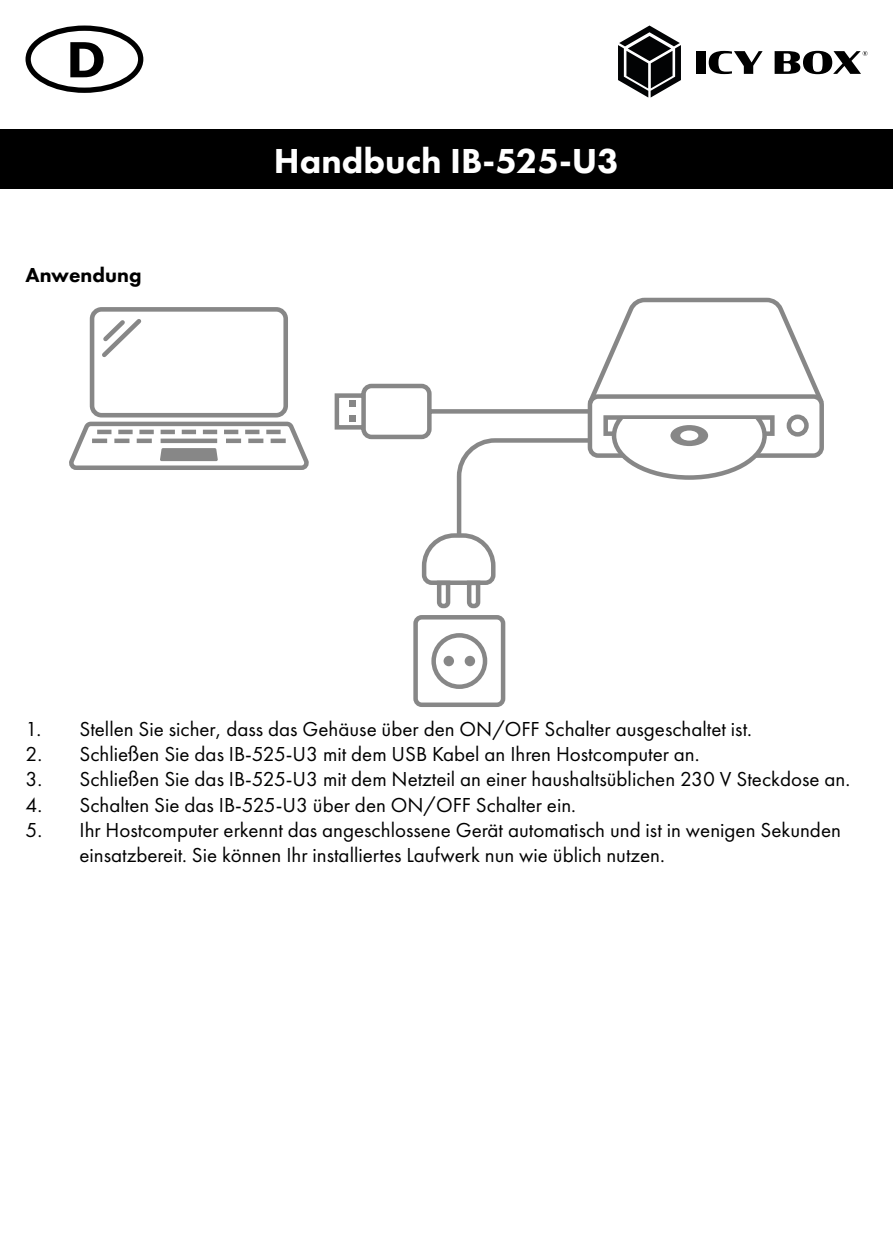
<style>
.page{position:relative;width:893px;height:1259px;background:#fff}
.page>*{position:absolute;margin:0;border:0;box-sizing:border-box;transform-origin:0 0}
.t1{font:800 36px "Futura PT";color:#fff}
.t2{font:21px/25.2px "Futura PT";color:#000}
.t3{font:800 21px "Futura PT";color:#000}
</style>
<div class="page">
<div style="left:0;top:130px;width:893px;height:59px;background:#000"></div>
<div style="left:696px;top:51px;width:10px;height:23px;background:#000"></div>
<svg style="left:709px;top:51px;width:54px;height:23px"></svg>
<svg style="left:775px;top:51px;width:92px;height:23px"></svg>
<svg style="left:618px;top:26px;width:63px;height:72px"></svg>
<div style="left:26px;top:26px;width:117px;height:67px;border:5px solid #000;border-radius:50%"></div>
<svg style="left:70px;top:42px;width:34px;height:35px"></svg>
<div style="left:90px;top:307px;width:198px;height:110px;border:5px solid #878787;border-radius:10px"></div>
<svg style="left:102px;top:319px;width:40px;height:38px"></svg>
<svg style="left:69px;top:421px;width:240px;height:49px"></svg>
<hr style="left:97px;top:430px;width:14px;height:4px;background:#878787">
<hr style="left:118px;top:430px;width:15px;height:4px;background:#878787">
<hr style="left:139px;top:430px;width:15px;height:4px;background:#878787">
<hr style="left:161px;top:430px;width:14px;height:4px;background:#878787">
<hr style="left:182px;top:430px;width:14px;height:4px;background:#878787">
<hr style="left:203px;top:430px;width:14px;height:4px;background:#878787">
<hr style="left:224px;top:430px;width:14px;height:4px;background:#878787">
<hr style="left:245px;top:430px;width:14px;height:4px;background:#878787">
<hr style="left:266px;top:430px;width:15px;height:4px;background:#878787">
<div style="left:92px;top:438px;width:15px;height:5px;background:#878787"></div>
<div style="left:114px;top:438px;width:15px;height:5px;background:#878787"></div>
<div style="left:137px;top:438px;width:15px;height:5px;background:#878787"></div>
<div style="left:161px;top:438px;width:56px;height:5px;background:#878787"></div>
<div style="left:226px;top:438px;width:15px;height:5px;background:#878787"></div>
<div style="left:248px;top:438px;width:15px;height:5px;background:#878787"></div>
<div style="left:271px;top:438px;width:15px;height:5px;background:#878787"></div>
<svg style="left:334px;top:297px;width:490px;height:410px"></svg>
<p class="t3" style="left:26px;top:262px;width:117px">Anwendung</p>
<h1 class="t1" style="left:274px;top:138px;width:347px">Handbuch IB-525-U3</h1>
<p class="t2" style="left:26px;top:716px;width:728px">1. Stellen Sie sicher, dass das Gehäuse über den ON/OFF Schalter ausgeschaltet ist.</p>
<p class="t2" style="left:26px;top:741px;width:676px">2. Schließen Sie das IB-525-U3 mit dem USB Kabel an Ihren Hostcomputer an.</p>
<p class="t2" style="left:26px;top:766px;width:826px">3. Schließen Sie das IB-525-U3 mit dem Netzteil an einer haushaltsüblichen 230 V Steckdose an.</p>
<p class="t2" style="left:26px;top:792px;width:552px">4. Schalten Sie das IB-525-U3 über den ON/OFF Schalter ein.</p>
<p class="t2" style="left:80px;top:817px;width:763px;text-indent:-54px">5. Ihr Hostcomputer erkennt das angeschlossene Gerät automatisch und ist in wenigen Sekunden einsatzbereit. Sie können Ihr installiertes Laufwerk nun wie üblich nutzen.</p>
</div>
